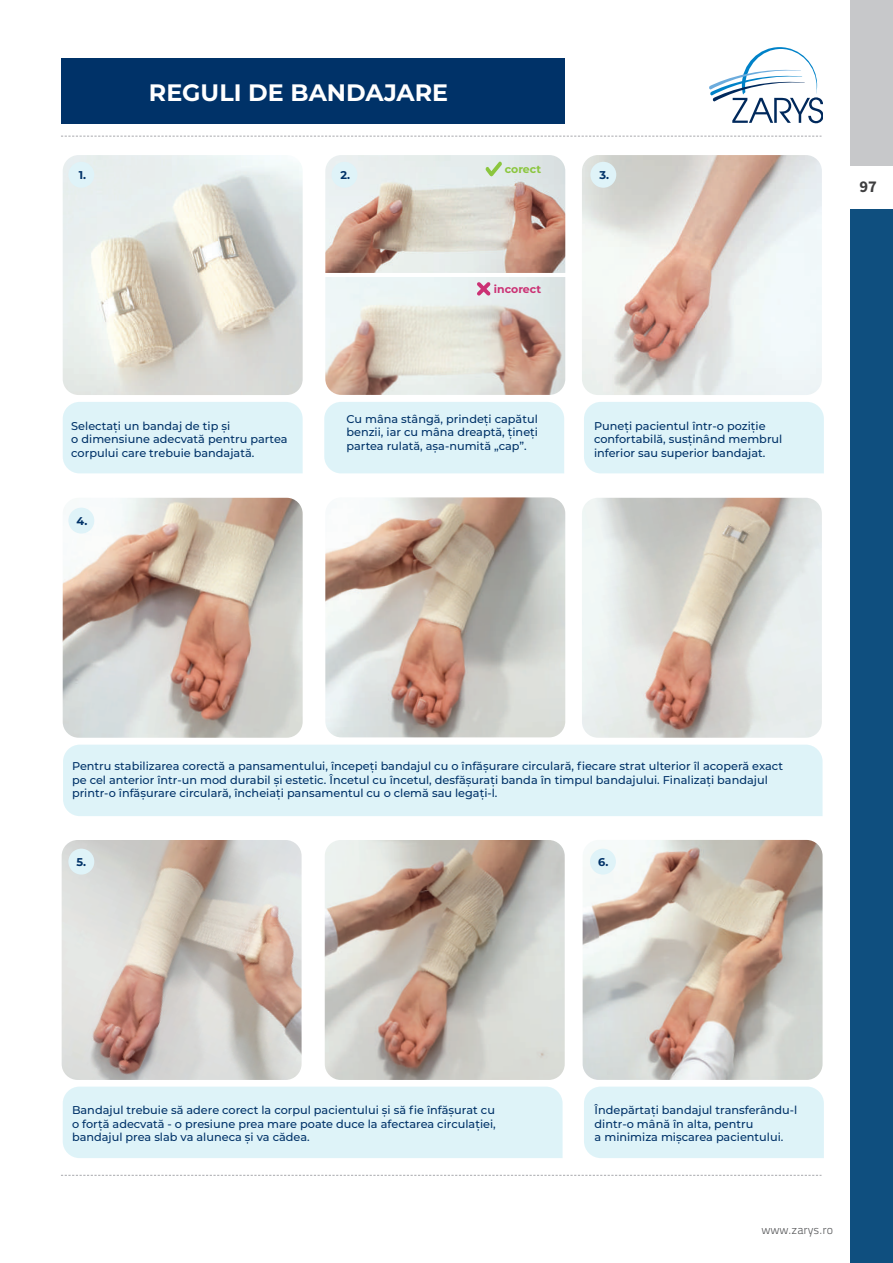
<style>
.page{position:relative;width:893px;height:1263px;background:#fff}
.page>*{position:absolute;margin:0;border:0;box-sizing:border-box;transform-origin:0 0}
.t1{font:700 23.7px "Montserrat";color:#fff}
.t2{font:700 16.5px "Source Sans Pro";color:#3e3e3f}
.t3{font:300 12px "Titillium Text 22 L";color:#57585a}
.t4{font:500 11.25px/13.5px "Montserrat";color:#003268}
.t5{font:700 11.25px "Montserrat";color:#003268}
.t6{font:700 10.95px "Montserrat";color:#cb3174}
.t7{font:700 10.95px "Montserrat";color:#8bc63e}
</style>
<div class="page">
<div style="left:850px;top:0;width:43px;height:166px;background:#c7c8ca"></div>
<div style="left:850px;top:209px;width:43px;height:1054px;background:#0f4f7f"></div>
<div style="left:63px;top:1086px;width:500px;height:72px;background:#def3f8"></div>
<div style="left:584px;top:1086px;width:240px;height:72px;background:#def3f8"></div>
<div style="left:63px;top:745px;width:760px;height:71px;background:#def3f8"></div>
<div style="left:584px;top:402px;width:240px;height:71px;background:#def3f8"></div>
<div style="left:324px;top:402px;width:240px;height:71px;background:#def3f8"></div>
<div style="left:63px;top:402px;width:240px;height:71px;background:#def3f8"></div>
<img style="left:63px;top:155px;width:240px;height:240px">
<img style="left:325px;top:155px;width:240px;height:118px">
<img style="left:325px;top:277px;width:240px;height:118px">
<img style="left:582px;top:155px;width:240px;height:240px">
<img style="left:63px;top:498px;width:240px;height:240px">
<img style="left:325px;top:497px;width:240px;height:240px">
<img style="left:582px;top:498px;width:240px;height:240px">
<img style="left:583px;top:840px;width:240px;height:240px">
<img style="left:325px;top:840px;width:240px;height:240px">
<img style="left:62px;top:840px;width:240px;height:240px">
<div style="left:61px;top:58px;width:504px;height:65px;background:#003268"></div>
<div style="left:68px;top:162px;width:26px;height:26px;background:#dff3f8;border-radius:50%"></div>
<div style="left:331px;top:162px;width:26px;height:26px;background:#dff3f8;border-radius:50%"></div>
<svg style="left:485px;top:160px;width:18px;height:17px"></svg>
<svg style="left:473px;top:279px;width:21px;height:20px"></svg>
<div style="left:590px;top:162px;width:26px;height:26px;background:#dff3f8;border-radius:50%"></div>
<div style="left:68px;top:508px;width:26px;height:26px;background:#dff3f8;border-radius:50%"></div>
<div style="left:68px;top:849px;width:26px;height:25px;background:#dff3f8;border-radius:50%"></div>
<div style="left:590px;top:849px;width:26px;height:25px;background:#dff3f8;border-radius:50%"></div>
<svg style="left:61px;top:136px;width:760px;height:1px"></svg>
<svg style="left:61px;top:1175px;width:760px;height:1px"></svg>
<svg style="left:709px;top:47px;width:114px;height:76px"></svg>
<h1 class="t1" style="left:149px;top:76px;width:301px">REGULI DE BANDAJARE</h1>
<p class="t5" style="left:79px;top:167px;width:9px">1.</p>
<p class="t5" style="left:340px;top:167px;width:11px">2.</p>
<p class="t7" style="left:505px;top:161px;width:38px">corect</p>
<p class="t6" style="left:494px;top:281px;width:49px">incorect</p>
<p class="t5" style="left:599px;top:167px;width:11px">3.</p>
<p class="t4" style="left:71px;top:418px;width:218px">Selectați un bandaj de tip și<br>o dimensiune adecvată pentru partea corpului care trebuie bandajată.</p>
<p class="t4" style="left:346px;top:412px;width:193px;text-align:justify">Cu mâna stângă, prindeți capătul benzii, iar cu mâna dreaptă, țineți partea rulată, așa-numită „cap”.</p>
<p class="t4" style="left:594px;top:418px;width:190px">Puneți pacientul într-o poziție confortabilă, susținând membrul inferior sau superior bandajat.</p>
<p class="t5" style="left:77px;top:513px;width:12px">4.</p>
<h2 class="t2" style="left:859px;top:175px;width:19px">97</h2>
<p class="t4" style="left:72px;top:759px;width:713px">Pentru stabilizarea corectă a pansamentului, începeți bandajul cu o înfășurare circulară, fiecare strat ulterior îl acoperă exact pe cel anterior într-un mod durabil și estetic. Încetul cu încetul, desfășurați banda în timpul bandajului. Finalizați bandajul printr-o înfășurare circulară, încheiați pansamentul cu o clemă sau legați-l.</p>
<p class="t5" style="left:77px;top:854px;width:11px">5.</p>
<p class="t5" style="left:598px;top:854px;width:12px">6.</p>
<p class="t4" style="left:72px;top:1103px;width:425px;text-align:justify">Bandajul trebuie să adere corect la corpul pacientului și să fie înfășurat cu o forță adecvată - o presiune prea mare poate duce la afectarea circulației, bandajul prea slab va aluneca și va cădea.</p>
<p class="t4" style="left:595px;top:1103px;width:204px">Îndepărtați bandajul transferându-l dintr-o mână în alta, pentru<br>a minimiza mișcarea pacientului.</p>
<p class="t3" style="left:761px;top:1221px;width:73px">www.zarys.ro</p>
</div>
